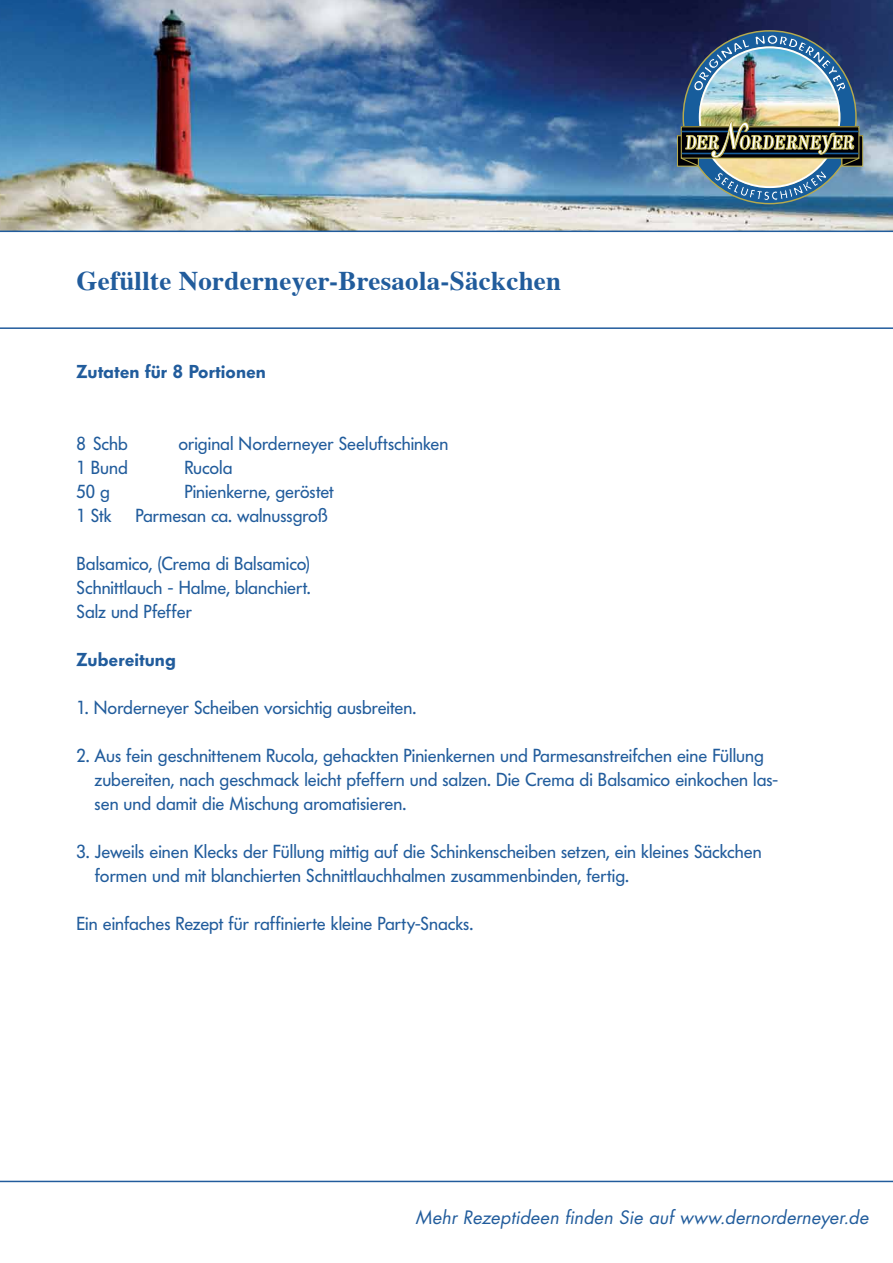
<style>
.page{position:relative;width:893px;height:1263px;background:#fff}
.page>*{position:absolute;margin:0;border:0;box-sizing:border-box;transform-origin:0 0}
.t1{font:700 27px "Times";letter-spacing:.01em;color:#215c9c}
.t2{font:18px/24px "FU24";letter-spacing:.015em;color:#215c9c}
.t3{font:italic 18px "Futura Std";letter-spacing:.005em;color:#215c9c}
.t4{font:600 18px "FU24";letter-spacing:.015em;color:#215c9c}
</style>
<div class="page">
<img style="left:0;top:0;width:893px;height:231px">
<div style="left:842px;top:136px;width:21px;height:30px;background:linear-gradient(to bottom,#000006,#000006)"></div>
<div style="left:841px;top:135px;width:22px;height:32px;border:1px solid #b6aa4d"></div>
<div style="left:677px;top:136px;width:21px;height:30px;background:linear-gradient(to bottom,#000006,#000006)"></div>
<div style="left:677px;top:135px;width:22px;height:32px;border:1px solid #b6aa4d"></div>
<img style="left:681px;top:30px;width:178px;height:174px">
<hr style="left:0;top:231px;width:893px;height:1px;background:#215c9c">
<hr style="left:0;top:327px;width:893px;height:2px;background:#215c9c">
<hr style="left:0;top:1181px;width:893px;height:1px;background:#215c9c">
<h1 class="t1" style="left:77px;top:255px;width:486px">Gefüllte Norderneyer-Bresaola-Säckchen</h1>
<p class="t4" style="left:77px;top:361px;width:191px">Zutaten für 8 Portionen</p>
<p class="t2" style="left:77px;top:432px;width:53px">8 Schb</p>
<p class="t2" style="left:179px;top:432px;width:271px">original Norderneyer Seeluftschinken</p>
<p class="t2" style="left:77px;top:456px;width:53px">1 Bund</p>
<p class="t2" style="left:185px;top:456px;width:49px">Rucola</p>
<p class="t2" style="left:77px;top:480px;width:35px">50 g</p>
<p class="t2" style="left:185px;top:480px;width:151px">Pinienkerne, geröstet</p>
<p class="t2" style="left:77px;top:504px;width:36px">1 Stk</p>
<p class="t2" style="left:136px;top:504px;width:194px">Parmesan ca. walnussgroß</p>
<p class="t2" style="left:77px;top:552px;width:236px;text-align:justify">Balsamico, (Crema di Balsamico)<br>Schnittlauch - Halme, blanchiert.<br>Salz und Pfeffer</p>
<p class="t4" style="left:77px;top:649px;width:101px">Zubereitung</p>
<p class="t2" style="left:77px;top:696px;width:341px">1. Norderneyer Scheiben vorsichtig ausbreiten.</p>
<p class="t2" style="left:95px;top:744px;width:685px;text-indent:-18px">2. Aus fein geschnittenem Rucola, gehackten Pinienkernen und Parmesanstreifchen eine Füllung zubereiten, nach geschmack leicht pfeffern und salzen. Die Crema di Balsamico einkochen las&shy;sen und damit die Mischung aromatisieren.</p>
<p class="t2" style="left:95px;top:840px;width:668px;text-indent:-18px">3. Jeweils einen Klecks der Füllung mittig auf die Schinkenscheiben setzen, ein kleines Säckchen formen und mit blanchierten Schnittlauchhalmen zusammenbinden, fertig.</p>
<p class="t2" style="left:77px;top:912px;width:398px">Ein einfaches Rezept für raffinierte kleine Party-Snacks.</p>
<p class="t3" style="left:415px;top:1206px;width:454px">Mehr Rezeptideen finden Sie auf www.dernorderneyer.de</p>
</div>
